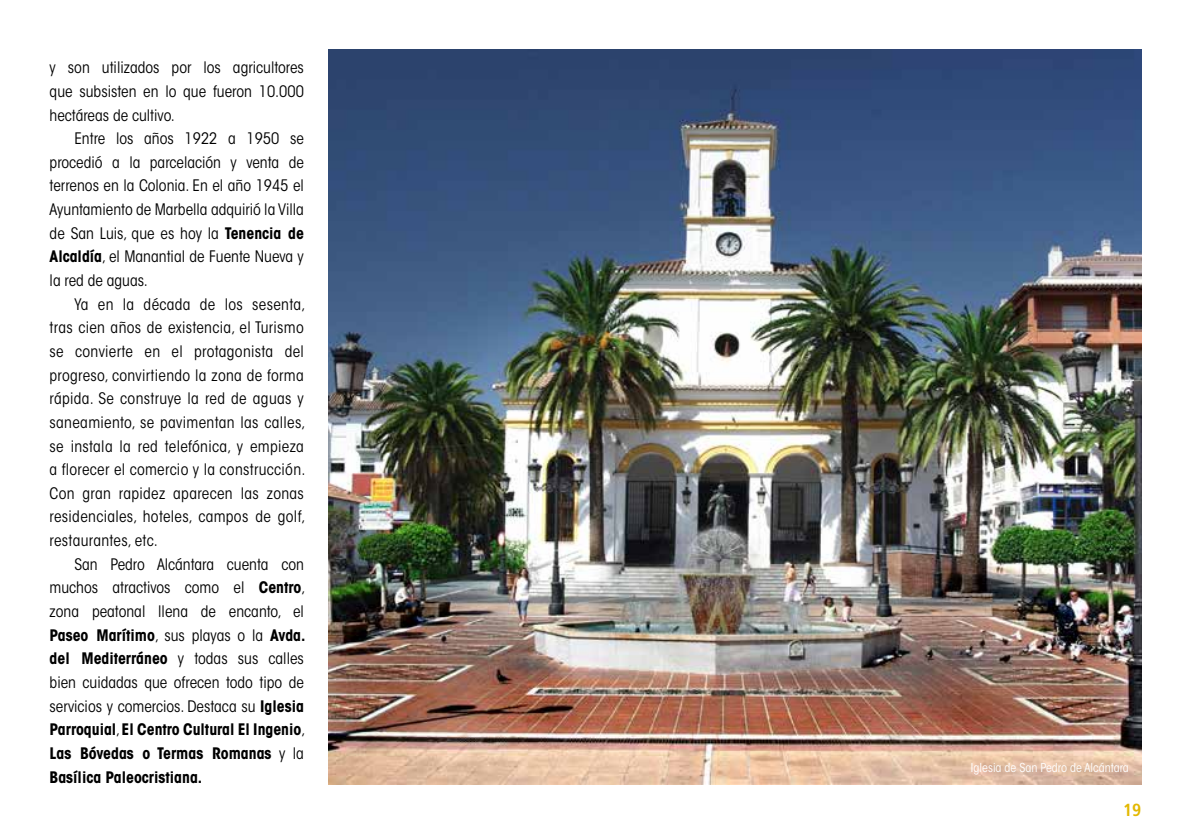
<style>
.page{position:relative;width:1191px;height:834px;background:#fff}
.page>*{position:absolute;margin:0;border:0;box-sizing:border-box;transform-origin:0 0}
.t1{font:700 condensed 17.5px "Frutiger LT Std";color:#e3b800}
.t2{font:condensed 15.75px/23.6px "ITC Avant Garde Std";color:#000;text-align:justify}
.t3{font:condensed 12.25px "ITC Avant Garde Std";color:#fff}
.s1{font-weight:700}
</style>
<div class="page">
<img style="left:329px;top:50px;width:812px;height:734px">
<p class="t2" style="left:50px;top:56px;width:256px">y son utilizados por los agricultores que subsisten en lo que fueron 10.000 hectáreas de cultivo.</p>
<p class="t2" style="left:50px;top:127px;width:256px;text-indent:25px">Entre los años 1922 a 1950 se procedió a la parcelación y venta de terrenos en la Colonia. En el año 1945 el Ayuntamiento de Marbella adquirió la Villa de San Luis, que es hoy la <span class="s1">Tenencia de Alcaldía</span>, el Manantial de Fuente Nueva y la red de aguas.</p>
<p class="t2" style="left:50px;top:292px;width:257px;text-indent:25px">Ya en la década de los sesenta, tras cien años de existencia, el Turismo se convierte en el protagonista del progreso, convirtiendo la zona de forma rápida. Se construye la red de aguas y saneamiento, se pavimentan las calles, se instala la red telefónica, y empieza a florecer el comercio y la construcción.<br>Con gran rapidez aparecen las zonas residenciales, hoteles, campos de golf, restaurantes, etc.</p>
<p class="t2" style="left:50px;top:552px;width:257px;text-indent:25px">San Pedro Alcántara cuenta con muchos atractivos como el <span class="s1">Centro</span>, zona peatonal llena de encanto, el <span class="s1">Paseo Marítimo</span>, sus playas o la <span class="s1">Avda. del Mediterráneo</span> y todas sus calles bien cuidadas que ofrecen todo tipo de servicios y comercios. Destaca su <span class="s1">Iglesia Parroquial</span>, <span class="s1">El Centro Cultural El Ingenio</span>, <span class="s1">Las Bóvedas o Termas Romanas</span> y la <span class="s1">Basílica Paleocristiana.</span></p>
<p class="t3" style="left:971px;top:760px;width:159px">Iglesia de San Pedro de Alcántara</p>
<p class="t1" style="left:1123px;top:799px;width:20px">19</p>
</div>
